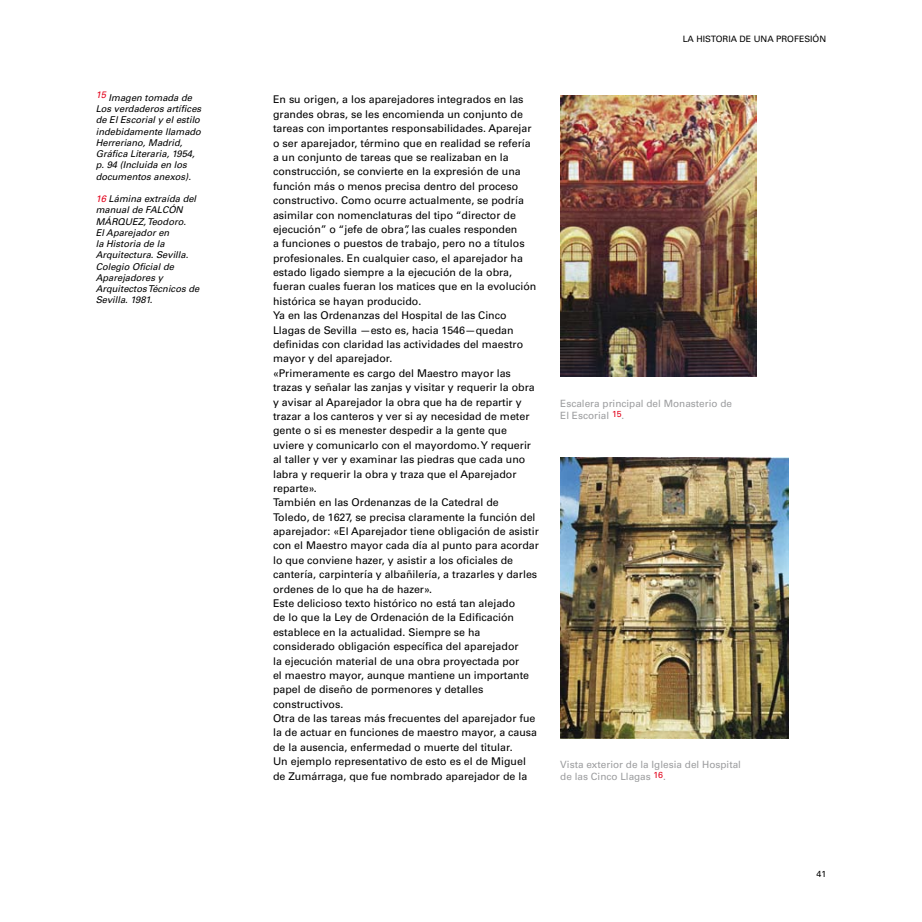
<style>
.page{position:relative;width:922px;height:922px;background:#fff}
.page>*{position:absolute;margin:0;border:0;box-sizing:border-box;transform-origin:0 0}
.t1{font:10.62px/14.4px "Univers LT Std";color:#000}
.t2{font:10px/11.9px "Univers LT Std";color:#9c9d9f}
.t3{font:italic 9.38px/11.2px "Univers LT Std";color:#000}
.t4{font:8.75px "Univers LT Std";color:#000}
.s1{color:#e2001a}
</style>
<div class="page">
<img style="left:560px;top:96px;width:196px;height:280px">
<img style="left:560px;top:457px;width:228px;height:281px">
<p class="t3" style="left:96px;top:92px;width:107px"><sup>15</sup> Imagen tomada de<br>Los verdaderos artífices de El Escorial y el estilo indebidamente llamado<br>Herreriano, Madrid,<br>Gráfica Literaria, 1954, p. 94 (Incluida en los documentos anexos).</p>
<p class="t3" style="left:96px;top:193px;width:105px"><span class="s1">16</span> Lámina extraída del manual de FALCÓN<br>MÁRQUEZ, Teodoro.<br>El Aparejador en<br>la Historia de la<br>Arquitectura. Sevilla.<br>Colegio Oficial de<br>Aparejadores y<br>Arquitectos Técnicos de<br>Sevilla. 1981.</p>
<p class="t1" style="left:273px;top:92px;width:267px">En su origen, a los aparejadores integrados en las grandes obras, se les encomienda un conjunto de tareas con importantes responsabilidades. Aparejar o ser aparejador, término que en realidad se refería a un conjunto de tareas que se realizaban en la construcción, se convierte en la expresión de una función más o menos precisa dentro del proceso constructivo. Como ocurre actualmente, se podría asimilar con nomenclaturas del tipo “director de ejecución” o “jefe de obra”, las cuales responden<br>a funciones o puestos de trabajo, pero no a títulos profesionales. En cualquier caso, el aparejador ha estado ligado siempre a la ejecución de la obra, fueran cuales fueran los matices que en la evolución histórica se hayan producido.<br>Ya en las Ordenanzas del Hospital de las Cinco Llagas de Sevilla —esto es, hacia 1546—quedan definidas con claridad las actividades del maestro mayor y del aparejador.<br>«Primeramente es cargo del Maestro mayor las trazas y señalar las zanjas y visitar y requerir la obra y avisar al Aparejador la obra que ha de repartir y trazar a los canteros y ver si ay necesidad de meter gente o si es menester despedir a la gente que uviere y comunicarlo con el mayordomo. Y requerir al taller y ver y examinar las piedras que cada uno labra y requerir la obra y traza que el Aparejador reparte».<br>También en las Ordenanzas de la Catedral de<br>Toledo, de 1627, se precisa claramente la función del aparejador: «El Aparejador tiene obligación de asistir con el Maestro mayor cada día al punto para acordar lo que conviene hazer, y asistir a los oficiales de cantería, carpintería y albañilería, a trazarles y darles ordenes de lo que ha de hazer».<br>Este delicioso texto histórico no está tan alejado<br>de lo que la Ley de Ordenación de la Edificación establece en la actualidad. Siempre se ha considerado obligación específica del aparejador<br>la ejecución material de una obra proyectada por<br>el maestro mayor, aunque mantiene un importante papel de diseño de pormenores y detalles constructivos.<br>Otra de las tareas más frecuentes del aparejador fue la de actuar en funciones de maestro mayor, a causa de la ausencia, enfermedad o muerte del titular.<br>Un ejemplo representativo de esto es el de Miguel de Zumárraga, que fue nombrado aparejador de la</p>
<p class="t4" style="left:682px;top:33px;width:145px">LA HISTORIA DE UNA PROFESIÓN</p>
<p class="t2" style="left:560px;top:398px;width:173px">Escalera principal del Monasterio de<br>El Escorial <sup>15</sup>.</p>
<p class="t2" style="left:560px;top:758px;width:182px">Vista exterior de la Iglesia del Hospital de las Cinco Llagas <sup>16</sup>.</p>
<p class="t4" style="left:816px;top:868px;width:11px">41</p>
</div>
